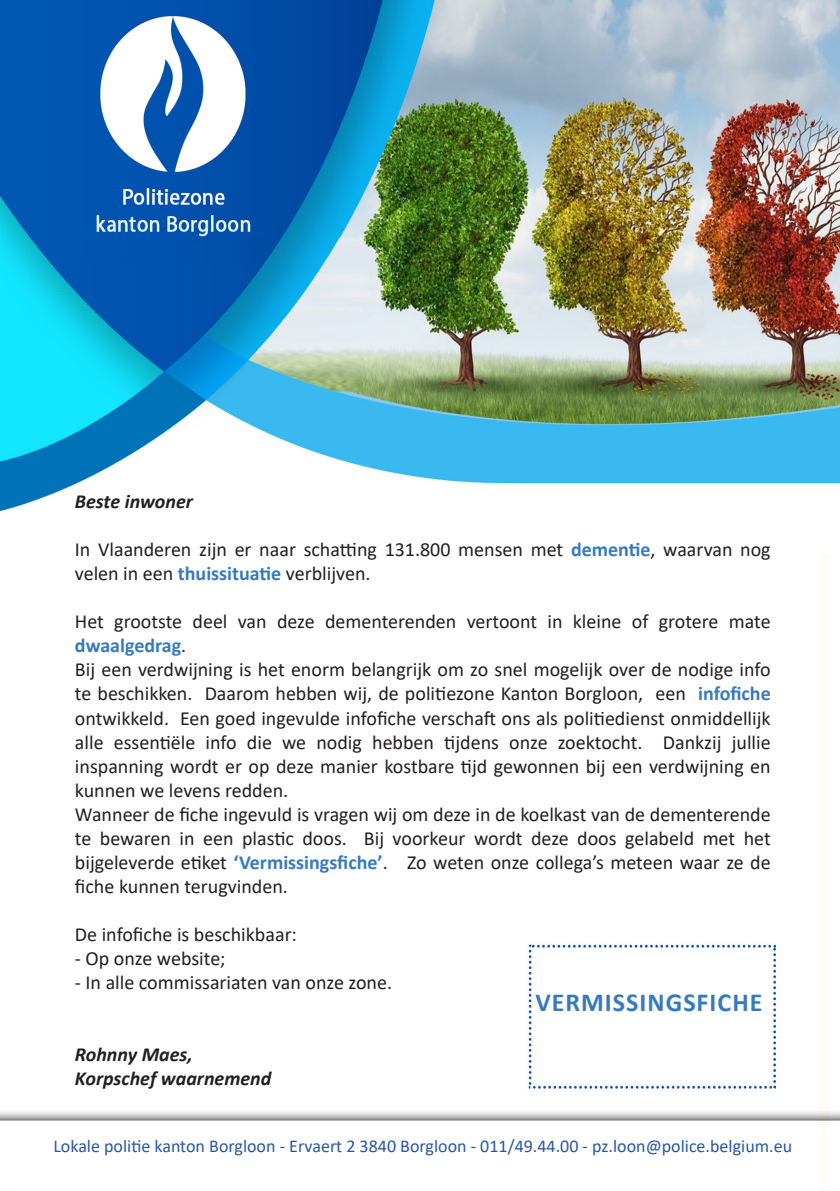
<style>
.page{position:relative;width:840px;height:1191px;background:#fff}
.page>*{position:absolute;margin:0;border:0;box-sizing:border-box;transform-origin:0 0}
.t1{font:700 26px "Calibri";letter-spacing:.04em;color:#367abe}
.t2{font:20px/24px "Calibri";color:#231f20}
.t3{font:italic 700 20px/24px "Calibri";color:#231f20}
.t4{font:18px "Calibri";color:#2758a7}
.s1{font-weight:700;color:#367abe}
</style>
<div class="page">
<img style="left:0;top:0;width:839px;height:1121px">
<p class="t3" style="left:75px;top:489px;width:119px">Beste inwoner</p>
<p class="t2" style="left:75px;top:537px;width:697px">In Vlaanderen zijn er naar schatting 131.800 mensen met <span class="s1">dementie</span>, waarvan nog velen in een <span class="s1">thuissituatie</span> verblijven.</p>
<p class="t2" style="left:75px;top:609px;width:697px">Het grootste deel van deze dementerenden vertoont in kleine of grotere mate <span class="s1">dwaalgedrag</span>.<br>Bij een verdwijning is het enorm belangrijk om zo snel mogelijk over de nodige info te beschikken. Daarom hebben wij, de politiezone Kanton Borgloon, een <span class="s1">infofiche </span>ontwikkeld. Een goed ingevulde infofiche verschaft ons als politiedienst onmiddellijk alle essentiële info die we nodig hebben tijdens onze zoektocht. Dankzij jullie inspanning wordt er op deze manier kostbare tijd gewonnen bij een verdwijning en kunnen we levens redden.<br>Wanneer de fiche ingevuld is vragen wij om deze in de koelkast van de dementerende te bewaren in een plastic doos. Bij voorkeur wordt deze doos gelabeld met het bijgeleverde etiket <span class="s1">‘Vermissingsfiche’</span>. Zo weten onze collega’s meteen waar ze de fiche kunnen terugvinden.</p>
<p class="t2" style="left:75px;top:921px;width:223px">De infofiche is beschikbaar:</p>
<p class="t2" style="left:75px;top:945px;width:152px">- Op onze website;</p>
<p class="t2" style="left:75px;top:969px;width:318px">- In alle commissariaten van onze zone.</p>
<p class="t3" style="left:75px;top:1041px;width:198px">Rohnny Maes,<br>Korpschef waarnemend</p>
<h1 class="t1" style="left:535px;top:983px;width:228px">Vermissingsfiche</h1>
<p class="t4" style="left:53px;top:1133px;width:739px">Lokale politie kanton Borgloon - Ervaert 2 3840 Borgloon - 011/49.44.00 - pz.loon@police.belgium.eu</p>
</div>
